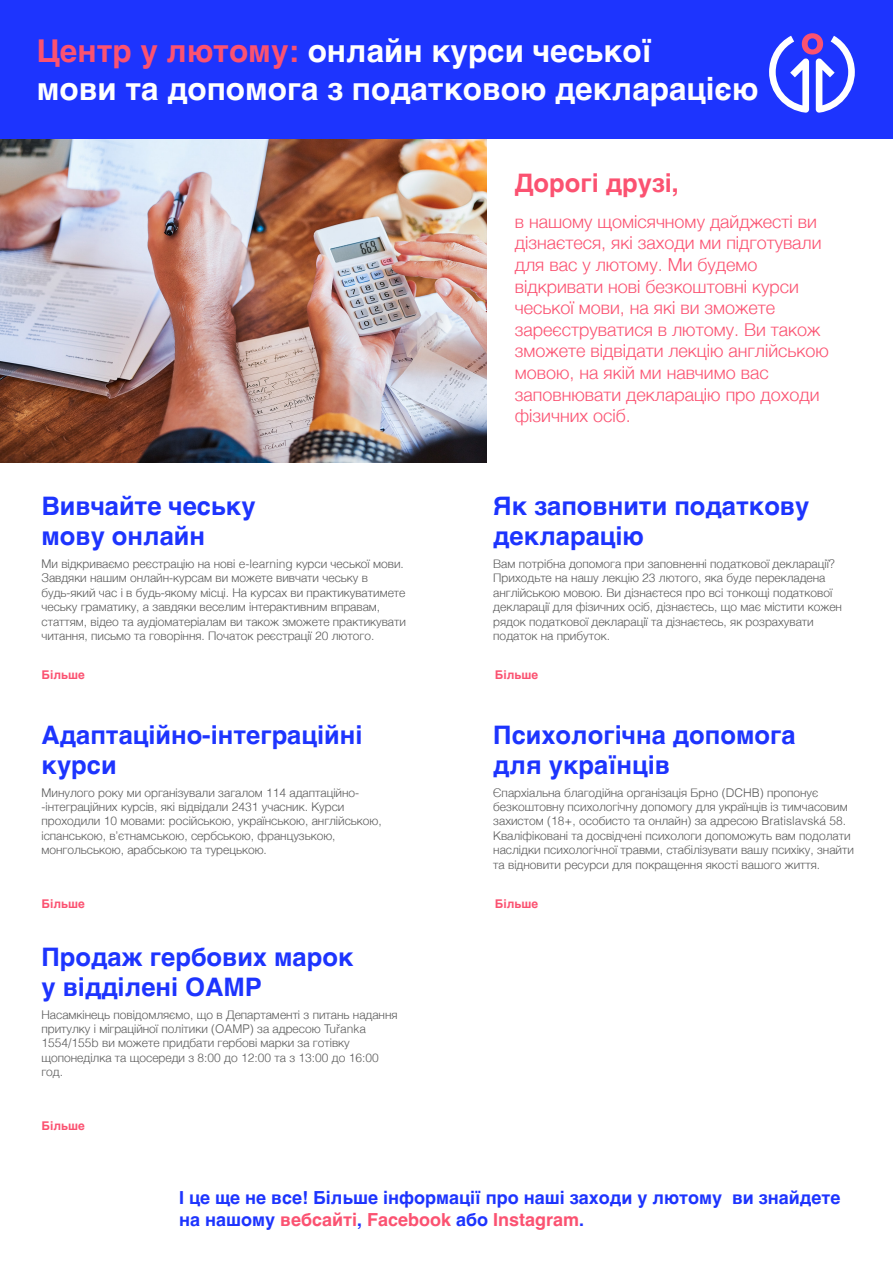
<style>
.page{position:relative;width:893px;height:1263px;background:#fff}
.page>*{position:absolute;margin:0;border:0;box-sizing:border-box;transform-origin:0 0}
.t1{font:700 31.5px/37.8px "Helvetica";color:#fff}
.t2{font:700 25.5px/30.6px "Helvetica";color:#1d34fe}
.t3{font:700 25.5px "Helvetica";color:#fb5271}
.t4{font:300 18px/21.6px "Helvetica";color:#fb5271}
.t5{font:700 18px/21.6px "Helvetica";color:#1d34fe}
.t6{font:300 12px/14.4px "Helvetica";color:#5b5b5b}
.t7{font:700 12px "Helvetica";color:#fb5271}
.s1{color:#fb5271}
</style>
<div class="page">
<img style="left:0;top:139px;width:487px;height:323px">
<div style="left:0;top:0;width:893px;height:139px;background:#1d34fe"></div>
<svg style="left:769px;top:33px;width:86px;height:80px"></svg>
<h1 class="t1" style="left:37px;top:36px;width:723px"><span class="s1">Центр у лютому:</span> онлайн курси чеської<br>мови та допомога з податковою декларацією</h1>
<h2 class="t2" style="left:41px;top:493px;width:216px">Вивчайте чеську мову онлайн</h2>
<p class="t6" style="left:41px;top:556px;width:366px">Ми відкриваємо реєстрацію на нові e-learning курси чеської мови.<br>Завдяки нашим онлайн-курсам ви можете вивчати чеську в будь-який час і в будь-якому місці. На курсах ви практикуватимете чеську граматику, а завдяки веселим інтерактивним вправам, статтям, відео та аудіоматеріалам ви також зможете практикувати читання, письмо та говоріння. Початок реєстрації 20 лютого.</p>
<p class="t7" style="left:41px;top:667px;width:45px">Більше</p>
<h2 class="t2" style="left:41px;top:722px;width:322px">Адаптаційно-інтеграційні курси</h2>
<p class="t6" style="left:41px;top:784px;width:342px">Минулого року ми організували загалом 114 адаптаційно--інтеграційних курсів, які відвідали 2431 учасник. Курси проходили 10 мовами: російською, українською, англійською, іспанською, в’єтнамською, сербською, французькою, монгольською, арабською та турецькою.</p>
<p class="t7" style="left:41px;top:897px;width:45px">Більше</p>
<h2 class="t2" style="left:41px;top:944px;width:314px">Продаж гербових марок у відділені OAMP</h2>
<p class="t6" style="left:41px;top:1006px;width:358px">Насамкінець повідомляємо, що в Департаменті з питань надання притулку і міграційної політики (OAMP) за адресою Tuřanka 1554/155b ви можете придбати гербові марки за готівку щопонеділка та щосереди з 8:00 до 12:00 та з 13:00 до 16:00 год.</p>
<p class="t7" style="left:41px;top:1118px;width:45px">Більше</p>
<h2 class="t3" style="left:515px;top:167px;width:166px">Дорогі друзі,</h2>
<p class="t4" style="left:515px;top:209px;width:315px">в нашому щомісячному дайджесті ви дізнаєтеся, які заходи ми підготували для вас у лютому. Ми будемо відкривати нові безкоштовні курси чеської мови, на які ви зможете зареєструватися в лютому. Ви також зможете відвідати лекцію англійською мовою, на якій ми навчимо вас заповнювати декларацію про доходи фізичних осіб.</p>
<h2 class="t2" style="left:493px;top:493px;width:317px">Як заповнити податкову декларацію</h2>
<p class="t6" style="left:493px;top:556px;width:350px">Вам потрібна допомога при заповненні податкової декларації?<br>Приходьте на нашу лекцію 23 лютого, яка буде перекладена англійською мовою. Ви дізнаєтеся про всі тонкощі податкової декларації для фізичних осіб, дізнаєтесь, що має містити кожен рядок податкової декларації та дізнаєтесь, як розрахувати податок на прибуток.</p>
<p class="t7" style="left:495px;top:667px;width:45px">Більше</p>
<h2 class="t2" style="left:493px;top:722px;width:304px">Психологічна допомога для українців</h2>
<p class="t6" style="left:493px;top:784px;width:362px">Єпархіальна благодійна організація Брно (DCHB) пропонує безкоштовну психологічну допомогу для українців із тимчасовим захистом (18+, особисто та онлайн) за адресою Bratislavská 58.<br>Кваліфіковані та досвідчені психологи допоможуть вам подолати наслідки психологічної травми, стабілізувати вашу психіку, знайти та відновити ресурси для покращення якості вашого життя.</p>
<p class="t7" style="left:495px;top:897px;width:45px">Більше</p>
<h3 class="t5" style="left:179px;top:1189px;width:663px">І це ще не все! Більше інформації про наші заходи у лютому ви знайдете на нашому <span class="s1">вебсайті</span>, <span class="s1">Facebook</span> або <span class="s1">Instagram</span>.</h3>
</div>
